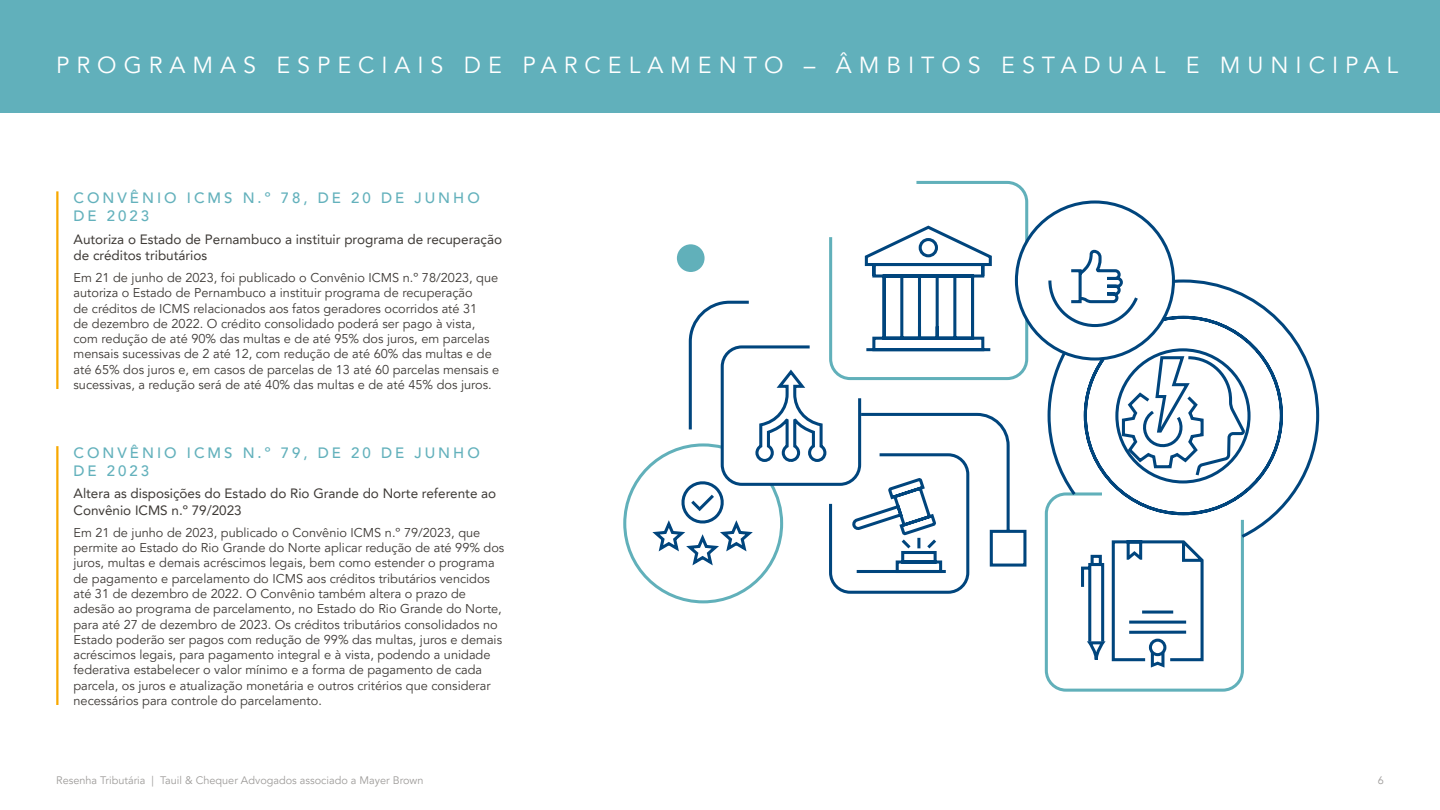
<style>
.page{position:relative;width:1440px;height:810px;background:#fff}
.page>*{position:absolute;margin:0;border:0;box-sizing:border-box;transform-origin:0 0}
.t1{font:23.25px "Avenir LT Pro";letter-spacing:.3em;color:#fff}
.t2{font:500 15px/18px "Avenir LT Pro";letter-spacing:.2em;color:#63b1bc}
.t3{font:13.5px/16.2px "Avenir LT Pro";color:#3d3935}
.t4{font:12.75px/15.3px "Avenir LT Pro";color:#3d3935}
.t5{font:10.88px "Avenir LT Pro";color:#9e9c9a}
</style>
<div class="page">
<div style="left:0;top:0;width:1440px;height:112px;background:#61b0bb"></div>
<hr style="left:56px;top:191px;width:2px;height:198px;background:#f8a800">
<hr style="left:56px;top:446px;width:2px;height:259px;background:#f8a800">
<svg style="left:623px;top:180px;width:621px;height:512px"></svg>
<svg style="left:1246px;top:295px;width:74px;height:242px"></svg>
<svg style="left:649px;top:199px;width:597px;height:471px"></svg>
<div style="left:1115px;top:348px;width:136px;height:135px;border:3px solid #00457d;border-radius:50%"></div>
<p class="t1" style="left:56px;top:51px;width:1344px">PROGRAMAS ESPECIAIS DE PARCELAMENTO – ÂMBITOS ESTADUAL E MUNICIPAL</p>
<p class="t2" style="left:74px;top:189px;width:408px">CONVÊNIO ICMS N.º 78, DE 20 DE JUNHO<br>DE 2023</p>
<p class="t3" style="left:74px;top:231px;width:430px">Autoriza o Estado de Pernambuco a instituir programa de recuperação de créditos tributários</p>
<p class="t4" style="left:74px;top:270px;width:427px">Em 21 de junho de 2023, foi publicado o Convênio ICMS n.º 78/2023, que autoriza o Estado de Pernambuco a instituir programa de recuperação<br>de créditos de ICMS relacionados aos fatos geradores ocorridos até 31<br>de dezembro de 2022. O crédito consolidado poderá ser pago à vista, com redução de até 90% das multas e de até 95% dos juros, em parcelas mensais sucessivas de 2 até 12, com redução de até 60% das multas e de até 65% dos juros e, em casos de parcelas de 13 até 60 parcelas mensais e sucessivas, a redução será de até 40% das multas e de até 45% dos juros.</p>
<p class="t2" style="left:74px;top:444px;width:408px">CONVÊNIO ICMS N.º 79, DE 20 DE JUNHO<br>DE 2023</p>
<p class="t3" style="left:74px;top:486px;width:424px">Altera as disposições do Estado do Rio Grande do Norte referente ao<br>Convênio ICMS n.º 79/2023</p>
<p class="t4" style="left:74px;top:525px;width:432px">Em 21 de junho de 2023, publicado o Convênio ICMS n.º 79/2023, que permite ao Estado do Rio Grande do Norte aplicar redução de até 99% dos juros, multas e demais acréscimos legais, bem como estender o programa de pagamento e parcelamento do ICMS aos créditos tributários vencidos até 31 de dezembro de 2022. O Convênio também altera o prazo de adesão ao programa de parcelamento, no Estado do Rio Grande do Norte, para até 27 de dezembro de 2023. Os créditos tributários consolidados no Estado poderão ser pagos com redução de 99% das multas, juros e demais acréscimos legais, para pagamento integral e à vista, podendo a unidade federativa estabelecer o valor mínimo e a forma de pagamento de cada parcela, os juros e atualização monetária e outros critérios que considerar necessários para controle do parcelamento.</p>
<p class="t5" style="left:56px;top:774px;width:369px">Resenha Tributária | Tauil &amp; Chequer Advogados associado a Mayer Brown</p>
<p class="t5" style="left:1378px;top:774px;width:8px">6</p>
</div>
